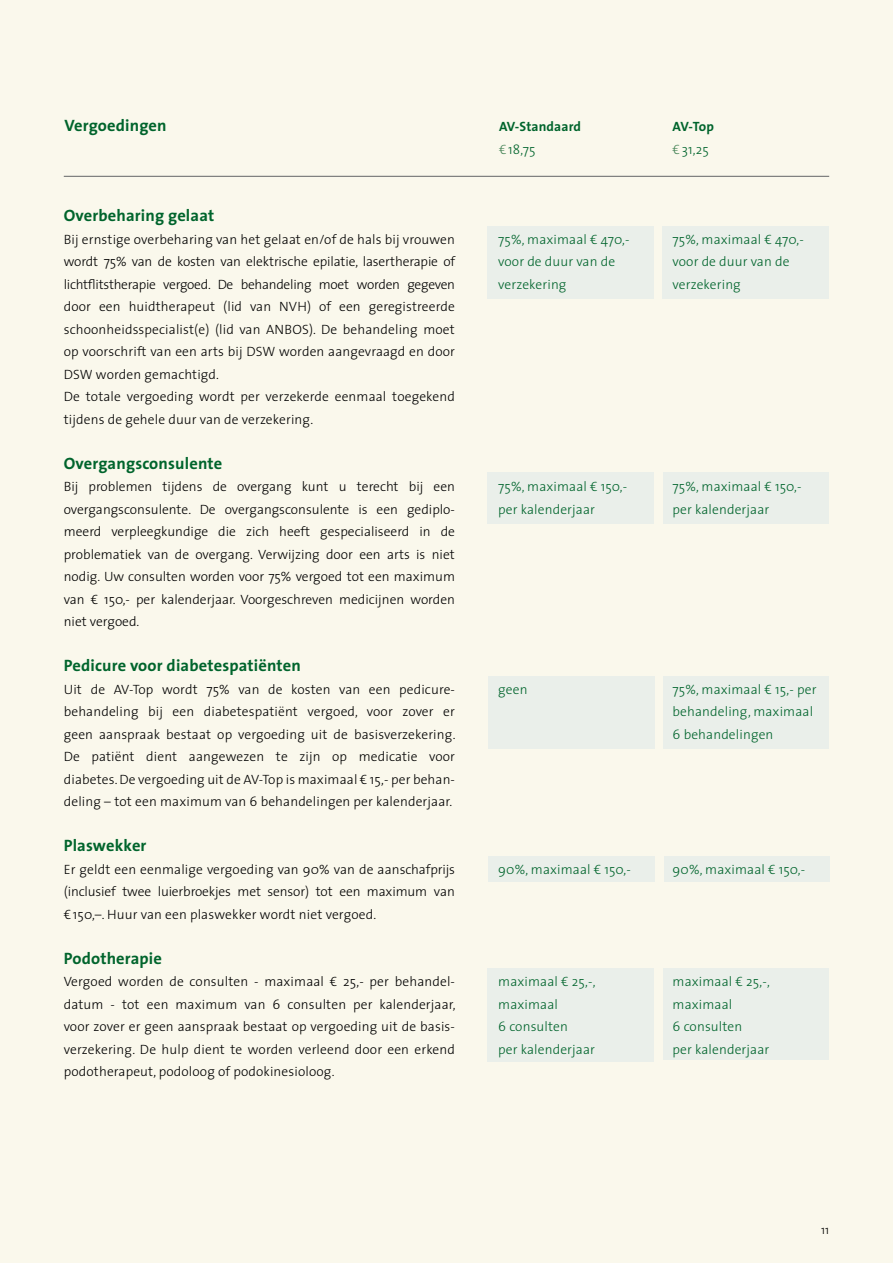
<style>
.page{position:relative;width:893px;height:1263px;background:#faf8ec}
.page>*{position:absolute;margin:0;border:0;box-sizing:border-box;transform-origin:0 0}
.t1{font:700 16.5px "The Sans";letter-spacing:.01em;color:#00642c}
.t2{font:300 13.5px/22.5px "The Sans";letter-spacing:.01em;color:#000}
.t3{font:300 13.5px/22.5px "The Sans";letter-spacing:.01em;color:#00642c}
.t4{font:700 13.5px/22.5px "The Sans";letter-spacing:.01em;color:#00642c}
.t5{font:300 12px "The Sans";color:#000}
.s1{font-weight:300;color:#468457}
.s2{font-weight:300}
</style>
<div class="page">
<div style="left:487px;top:472px;width:167px;height:51px;background:#eaefea"></div>
<div style="left:488px;top:676px;width:166px;height:72px;background:#eaefea"></div>
<div style="left:488px;top:856px;width:166px;height:25px;background:#eaefea"></div>
<div style="left:487px;top:968px;width:167px;height:93px;background:#eaefea"></div>
<div style="left:487px;top:226px;width:167px;height:72px;background:#eaefea"></div>
<div style="left:663px;top:472px;width:166px;height:51px;background:#eaefea"></div>
<div style="left:663px;top:676px;width:166px;height:72px;background:#eaefea"></div>
<div style="left:664px;top:856px;width:166px;height:25px;background:#eaefea"></div>
<div style="left:663px;top:968px;width:166px;height:92px;background:#eaefea"></div>
<div style="left:662px;top:226px;width:167px;height:72px;background:#eaefea"></div>
<hr style="left:64px;top:176px;width:765px;height:1px;background:#636466">
<p class="t1" style="left:65px;top:115px;width:104px">Vergoedingen</p>
<p class="t1" style="left:64px;top:205px;width:152px">Overbeharing gelaat</p>
<p class="t2" style="left:64px;top:228px;width:393px">Bij ernstige overbeharing van het gelaat en/of de hals bij vrouwen wordt 75% van de kosten van elektrische epilatie, lasertherapie of lichtflitstherapie vergoed. De behandeling moet worden gegeven door een huidtherapeut (lid van NVH) of een geregistreerde schoonheidsspecialist(e) (lid van ANBOS). De behandeling moet op voorschrift van een arts bij DSW worden aangevraagd en door DSW worden gemachtigd.<br>De totale vergoeding wordt per verzekerde eenmaal toegekend tijdens de gehele duur van de verzekering.</p>
<p class="t1" style="left:64px;top:453px;width:160px">Overgangsconsulente</p>
<p class="t2" style="left:64px;top:476px;width:393px;text-align:justify">Bij problemen tijdens de overgang kunt u terecht bij een overgangsconsulente. De overgangsconsulente is een gediplo&shy;meerd verpleegkundige die zich heeft gespecialiseerd in de problematiek van de overgang. Verwijzing door een arts is niet nodig. Uw consulten worden voor 75% vergoed tot een maximum van € 150,- per kalenderjaar. Voorgeschreven medicijnen worden niet vergoed.</p>
<p class="t1" style="left:64px;top:655px;width:239px">Pedicure voor diabetespatiënten</p>
<p class="t2" style="left:64px;top:678px;width:393px">Uit de AV-Top wordt 75% van de kosten van een pedicure&shy;behandeling bij een diabetespatiënt vergoed, voor zover er geen aanspraak bestaat op vergoeding uit de basisverzekering.<br>De patiënt dient aangewezen te zijn op medicatie voor diabetes. De vergoeding uit de AV-Top is maximaal € 15,- per behan&shy;deling – tot een maximum van 6 behandelingen per kalenderjaar.</p>
<p class="t1" style="left:64px;top:835px;width:84px">Plaswekker</p>
<p class="t2" style="left:64px;top:858px;width:393px;text-align:justify">Er geldt een eenmalige vergoeding van 90% van de aanschafprijs (inclusief twee luierbroekjes met sensor) tot een maximum van € 150,–. Huur van een plaswekker wordt niet vergoed.</p>
<p class="t1" style="left:64px;top:948px;width:100px">Podotherapie</p>
<p class="t2" style="left:64px;top:971px;width:393px">Vergoed worden de consulten - maximaal € 25,- per behandel&shy;datum - tot een maximum van 6 consulten per kalenderjaar, voor zover er geen aanspraak bestaat op vergoeding uit de basis&shy;verzekering. De hulp dient te worden verleend door een erkend podotherapeut, podoloog of podokinesioloog.</p>
<p class="t4" style="left:499px;top:116px;width:84px">AV-Standaard <span class="s1">€</span> <span class="s2">18,75</span></p>
<p class="t4" style="left:673px;top:116px;width:43px">AV-Top <span class="s1">€</span> <span class="s2">31,25</span></p>
<p class="t3" style="left:498px;top:228px;width:133px">75%, maximaal € 470,- voor de duur van de verzekering</p>
<p class="t3" style="left:673px;top:228px;width:133px">75%, maximaal € 470,- voor de duur van de verzekering</p>
<p class="t3" style="left:498px;top:476px;width:130px">75%, maximaal € 150,- per kalenderjaar</p>
<p class="t3" style="left:673px;top:476px;width:130px">75%, maximaal € 150,- per kalenderjaar</p>
<p class="t3" style="left:498px;top:678px;width:31px">geen</p>
<p class="t3" style="left:673px;top:678px;width:145px">75%, maximaal € 15,- per behandeling, maximaal<br>6 behandelingen</p>
<p class="t3" style="left:498px;top:858px;width:134px">90%, maximaal € 150,-</p>
<p class="t3" style="left:498px;top:971px;width:99px">maximaal € 25,-, maximaal<br>6 consulten<br>per kalenderjaar</p>
<p class="t3" style="left:673px;top:858px;width:134px">90%, maximaal € 150,-</p>
<p class="t3" style="left:673px;top:971px;width:99px">maximaal € 25,-, maximaal<br>6 consulten<br>per kalenderjaar</p>
<p class="t5" style="left:821px;top:1222px;width:10px">11</p>
</div>
